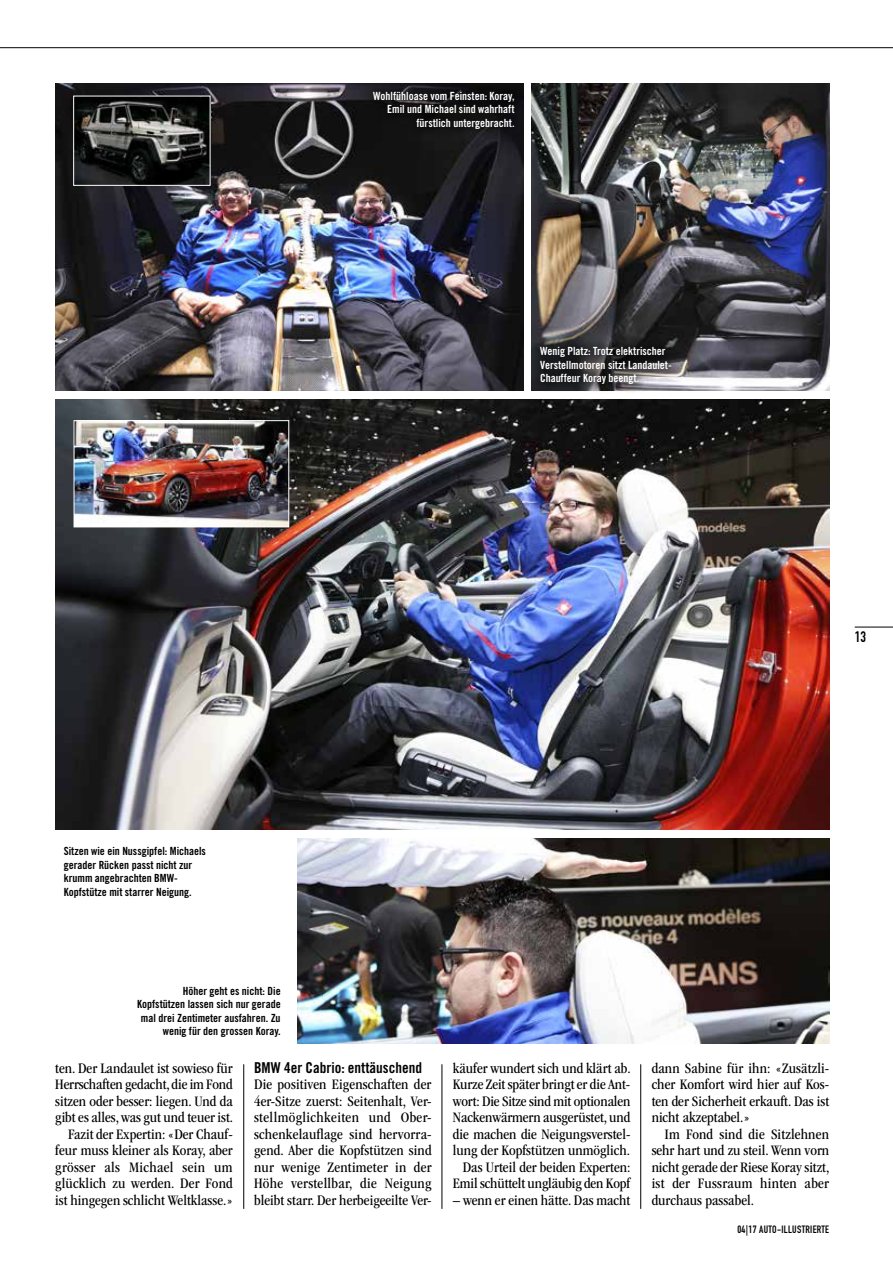
<style>
.page{position:relative;width:893px;height:1263px;background:#fff}
.page>*{position:absolute;margin:0;border:0;box-sizing:border-box;transform-origin:0 0}
.t1{font:condensed 15px/16.5px "ITC Garamond Std";color:#000;text-align:justify}
.t2{font:15px "Trade Gothic LT Std Bd Cn 20";color:#000}
.t3{font:15px "DIN Engschrift Std";color:#000}
.t4{font:11.25px/13.5px "Trade Gothic LT Std Bd Cn 20";color:#000;text-align:right}
.t5{font:11.25px/13.5px "Trade Gothic LT Std Bd Cn 20";color:#fff;text-align:right}
.t6{font:10.5px "DIN Engschrift Std";letter-spacing:.03em;color:#000}
</style>
<div class="page">
<img style="left:531px;top:83px;width:298px;height:308px">
<img style="left:55px;top:83px;width:468px;height:308px">
<img style="left:297px;top:838px;width:532px;height:206px">
<img style="left:55px;top:399px;width:774px;height:431px">
<img style="left:76px;top:422px;width:211px;height:103px">
<div style="left:74px;top:420px;width:215px;height:107px;border:1px solid #fff"></div>
<img style="left:75px;top:98px;width:133px;height:86px">
<div style="left:73px;top:96px;width:137px;height:90px;border:1px solid #fff"></div>
<div style="left:362px;top:80px;width:163px;height:60px;background:#000;opacity:.75"></div>
<div style="left:529px;top:336px;width:153px;height:59px;background:#000;opacity:.75"></div>
<hr style="left:243px;top:1064px;width:1px;height:145px;background:#000">
<hr style="left:442px;top:1064px;width:1px;height:145px;background:#000">
<hr style="left:640px;top:1064px;width:1px;height:145px;background:#000">
<hr style="left:855px;top:627px;width:38px;height:1px;background:#000">
<hr style="left:0;top:47px;width:893px;height:1px;background:#000">
<p class="t5" style="left:373px;top:89px;width:143px">Wohlfühloase vom Feinsten: Koray,<br>Emil und Michael sind wahrhaft fürstlich untergebracht.</p>
<p class="t5" style="left:540px;top:344px;width:133px;text-align:left">Wenig Platz: Trotz elektrischer<br>Verstellmotoren sitzt Landaulet-<br>Chauffeur Koray beengt.</p>
<p class="t3" style="left:855px;top:628px;width:13px">13</p>
<p class="t4" style="left:64px;top:844px;width:144px;text-align:left">Sitzen wie ein Nussgipfel: Michaels gerader Rücken passt nicht zur krumm angebrachten BMW-<br>Kopfstütze mit starrer Neigung.</p>
<p class="t4" style="left:137px;top:984px;width:145px">Höher geht es nicht: Die<br>Kopfstützen lassen sich nur gerade mal drei Zentimeter ausfahren. Zu wenig für den grossen Koray.</p>
<p class="t1" style="left:55px;top:1060px;width:179px;text-align:right">ten. Der Landaulet ist sowieso für<br>Herrschaften gedacht, die im Fond sitzen oder besser: liegen. Und da gibt es alles, was gut und teuer ist.<br>Fazit der Expertin: «Der Chauf&shy;feur muss kleiner als Koray, aber grösser als Michael sein um glücklich zu werden. Der Fond ist hingegen schlicht Weltklasse.»</p>
<p class="t2" style="left:254px;top:1058px;width:170px">BMW 4er Cabrio: enttäuschend</p>
<p class="t1" style="left:254px;top:1076px;width:179px">Die positiven Eigenschaften der 4er-Sitze zuerst: Seitenhalt, Ver&shy;stellmöglichkeiten und Ober&shy;schenkelauflage sind hervorra&shy;gend. Aber die Kopfstützen sind nur wenige Zentimeter in der Höhe verstellbar, die Neigung bleibt starr. Der herbeigeeilte Ver-</p>
<p class="t1" style="left:453px;top:1060px;width:179px;text-align:right">käufer wundert sich und klärt ab.<br>Kurze Zeit später bringt er die Ant&shy;wort: Die Sitze sind mit optionalen Nackenwärmern ausgerüstet, und die machen die Neigungsverstel&shy;lung der Kopfstützen unmöglich.<br>Das Urteil der beiden Experten:<br>Emil schüttelt ungläubig den Kopf</p>
<p class="t1" style="left:453px;top:1192px;width:179px">– wenn er einen hätte. Das macht</p>
<p class="t1" style="left:652px;top:1060px;width:179px">dann Sabine für ihn: «Zusätzli&shy;cher Komfort wird hier auf Kos&shy;ten der Sicherheit erkauft. Das ist nicht akzeptabel.»</p>
<p class="t1" style="left:652px;top:1126px;width:179px;text-indent:13px">Im Fond sind die Sitzlehnen sehr hart und zu steil. Wenn vorn nicht gerade der Riese Koray sitzt, ist der Fussraum hinten aber durchaus passabel.</p>
<p class="t6" style="left:737px;top:1223px;width:93px">04|17 AUTO-ILLUSTRIERTE</p>
</div>
